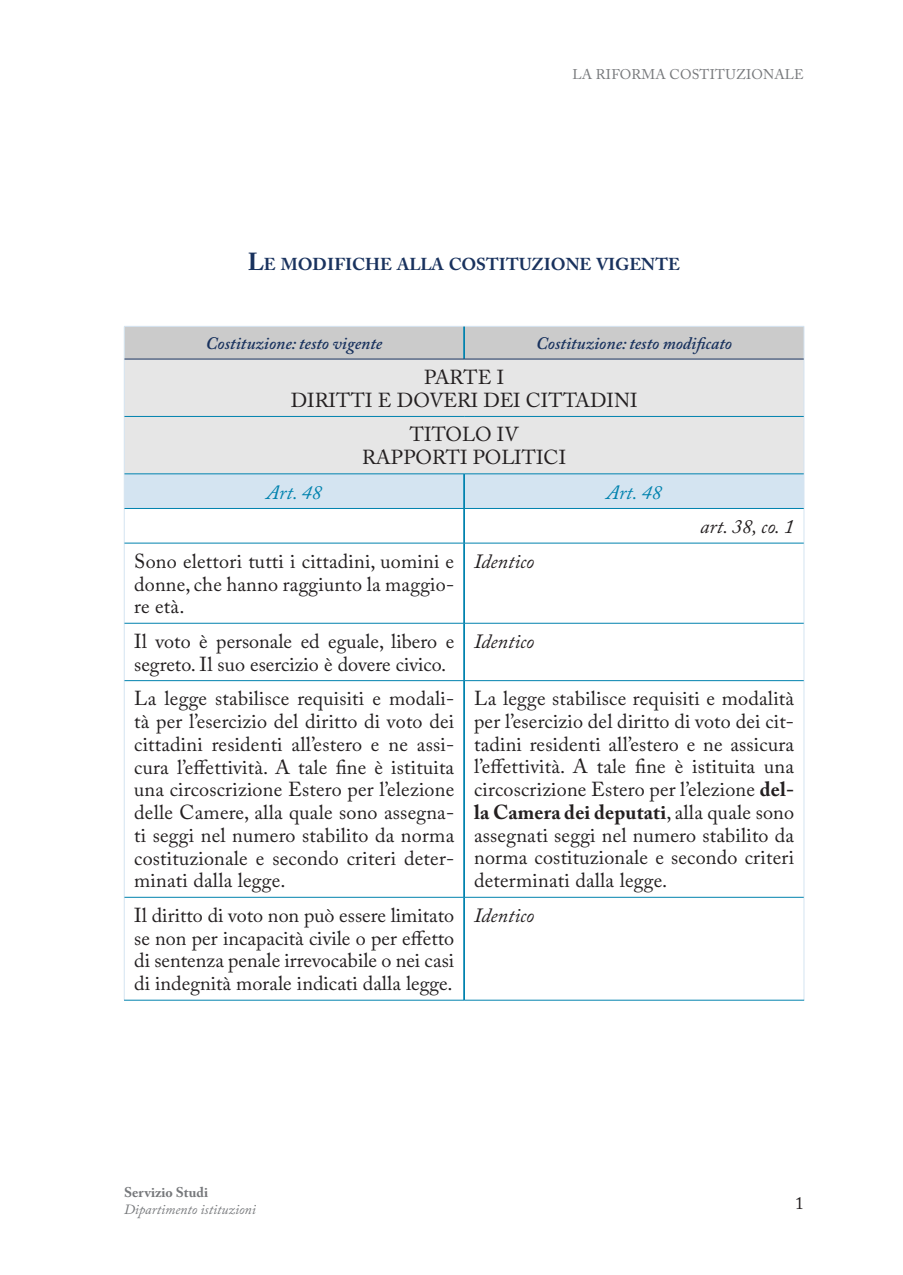
<style>
.page{position:relative;width:903px;height:1275px;background:#fff}
.page>*{position:absolute;margin:0;border:0;box-sizing:border-box;transform-origin:0 0}
.Testo_a_fronte{font:20.12px/22.8px "Adobe Caslon Pro";letter-spacing:.01em;color:#231f20;text-align:justify}
.Testo_a_fronte-2{font:italic 20.12px "Adobe Caslon Pro";color:#231f20}
.Titoli_testo_a_front{font:italic 20.12px "Adobe Caslon Pro";letter-spacing:.01em;color:#0082ae}
.Riferimento_DDL{font:italic 20.12px "Adobe Caslon Pro";color:#231f20}
.Titoli_testo_a_front-2{font:italic 600 17.5px "Adobe Caslon Pro";color:#19325e}
.t1{font:17.5px "Adobe Caslon Pro";color:#231f20}
.Titolo_1{font:700 17.15px "Adobe Caslon Pro";color:#19325e}
.t2{font:14px "Adobe Caslon Pro";letter-spacing:.015em;color:#76787b}
.t3{font:italic 14px "Adobe Caslon Pro";color:#76787b}
.t4{font:700 14px "Adobe Caslon Pro";color:#76787b}
.s1{font-size:24.5px}
.s2{font-weight:700}
</style>
<div class="page">
<div style="left:125px;top:327px;width:679px;height:32px;background:#cbcbcb"></div>
<div style="left:125px;top:360px;width:679px;height:114px;background:#e6e6e6"></div>
<div style="left:125px;top:475px;width:679px;height:33px;background:#d4e4f1"></div>
<hr style="left:124px;top:326px;width:340px;height:1px;background:#d4e4f1">
<hr style="left:124px;top:327px;width:1px;height:32px;background:#d4e4f1">
<hr style="left:464px;top:326px;width:340px;height:1px;background:#d4e4f1">
<hr style="left:804px;top:327px;width:1px;height:32px;background:#d4e4f1">
<hr style="left:124px;top:359px;width:1px;height:57px;background:#d4e4f1">
<hr style="left:804px;top:359px;width:1px;height:57px;background:#d4e4f1">
<hr style="left:124px;top:416px;width:1px;height:58px;background:#d4e4f1">
<hr style="left:804px;top:416px;width:1px;height:58px;background:#d4e4f1">
<hr style="left:124px;top:474px;width:1px;height:34px;background:#d4e4f1">
<hr style="left:804px;top:474px;width:1px;height:34px;background:#d4e4f1">
<hr style="left:124px;top:508px;width:1px;height:35px;background:#d4e4f1">
<hr style="left:804px;top:508px;width:1px;height:35px;background:#d4e4f1">
<hr style="left:124px;top:543px;width:1px;height:80px;background:#d4e4f1">
<hr style="left:804px;top:543px;width:1px;height:80px;background:#d4e4f1">
<hr style="left:124px;top:623px;width:1px;height:58px;background:#d4e4f1">
<hr style="left:804px;top:623px;width:1px;height:58px;background:#d4e4f1">
<hr style="left:124px;top:681px;width:1px;height:216px;background:#d4e4f1">
<hr style="left:804px;top:681px;width:1px;height:216px;background:#d4e4f1">
<hr style="left:124px;top:897px;width:1px;height:103px;background:#d4e4f1">
<hr style="left:804px;top:897px;width:1px;height:103px;background:#d4e4f1">
<hr style="left:463px;top:327px;width:2px;height:32px;background:#0082ae">
<hr style="left:463px;top:474px;width:2px;height:34px;background:#0082ae">
<hr style="left:463px;top:509px;width:2px;height:34px;background:#0082ae">
<hr style="left:463px;top:543px;width:2px;height:80px;background:#0082ae">
<hr style="left:463px;top:623px;width:2px;height:57px;background:#0082ae">
<hr style="left:463px;top:681px;width:2px;height:216px;background:#0082ae">
<hr style="left:463px;top:897px;width:2px;height:103px;background:#0082ae">
<hr style="left:124px;top:359px;width:340px;height:1px;background:#19325e">
<hr style="left:464px;top:359px;width:340px;height:1px;background:#19325e">
<hr style="left:124px;top:416px;width:340px;height:1px;background:#0082ae">
<hr style="left:464px;top:416px;width:340px;height:1px;background:#0082ae">
<hr style="left:124px;top:474px;width:340px;height:1px;background:#0082ae">
<hr style="left:464px;top:474px;width:340px;height:1px;background:#0082ae">
<hr style="left:124px;top:508px;width:340px;height:1px;background:#0082ae">
<hr style="left:464px;top:508px;width:340px;height:1px;background:#0082ae">
<hr style="left:124px;top:543px;width:340px;height:1px;background:#0082ae">
<hr style="left:464px;top:543px;width:340px;height:1px;background:#0082ae">
<hr style="left:124px;top:623px;width:340px;height:1px;background:#0082ae">
<hr style="left:464px;top:623px;width:340px;height:1px;background:#0082ae">
<hr style="left:124px;top:680px;width:340px;height:1px;background:#0082ae">
<hr style="left:464px;top:680px;width:340px;height:1px;background:#0082ae">
<hr style="left:124px;top:897px;width:340px;height:1px;background:#0082ae">
<hr style="left:464px;top:897px;width:340px;height:1px;background:#0082ae">
<hr style="left:124px;top:1000px;width:340px;height:1px;background:#0082ae">
<hr style="left:464px;top:1000px;width:340px;height:1px;background:#0082ae">
<p class="t2" style="left:572px;top:66px;width:233px">LA RIFORMA COSTITUZIONALE</p>
<p class="Titolo_1" style="left:248px;top:254px;width:434px"><span class="s1">L</span>E MODIFICHE ALLA COSTITUZIONE VIGENTE</p>
<p class="Titoli_testo_a_front-2" style="left:206px;top:333px;width:178px">Costituzione: testo vigente</p>
<p class="Titoli_testo_a_front-2" style="left:536px;top:333px;width:197px">Costituzione: testo modificato</p>
<p class="Testo_a_fronte" style="left:291px;top:365px;width:348px;text-align:center">PARTE I<br>DIRITTI E DOVERI DEI CITTADINI</p>
<p class="Testo_a_fronte" style="left:362px;top:423px;width:205px;text-align:center">TITOLO IV<br>RAPPORTI POLITICI</p>
<p class="Titoli_testo_a_front" style="left:266px;top:480px;width:57px">Art. 48</p>
<p class="Titoli_testo_a_front" style="left:606px;top:480px;width:57px">Art. 48</p>
<p class="Riferimento_DDL" style="left:700px;top:514px;width:95px">art. 38, co. 1</p>
<p class="Testo_a_fronte" style="left:134px;top:549px;width:321px">Sono elettori tutti i cittadini, uomini e donne, che hanno raggiunto la maggio&shy;re età.</p>
<p class="Testo_a_fronte-2" style="left:474px;top:549px;width:62px">Identico</p>
<p class="Testo_a_fronte" style="left:134px;top:630px;width:321px">Il voto è personale ed eguale, libero e segreto. Il suo esercizio è dovere civico.</p>
<p class="Testo_a_fronte-2" style="left:474px;top:629px;width:62px">Identico</p>
<p class="Testo_a_fronte" style="left:134px;top:687px;width:321px">La legge stabilisce requisiti e modali&shy;tà per l’esercizio del diritto di voto dei cittadini residenti all’estero e ne assi&shy;cura l’effettività. A tale fine è istituita una circoscrizione Estero per l’elezione delle Camere, alla quale sono assegna&shy;ti seggi nel numero stabilito da norma costituzionale e secondo criteri deter&shy;minati dalla legge.</p>
<p class="Testo_a_fronte" style="left:474px;top:687px;width:322px">La legge stabilisce requisiti e modalità per l’esercizio del diritto di voto dei cit&shy;tadini residenti all’estero e ne assicura l’effettività. A tale fine è istituita una circoscrizione Estero per l’elezione <span class="s2">del&shy;la Camera dei deputati</span>, alla quale sono assegnati seggi nel numero stabilito da norma costituzionale e secondo criteri determinati dalla legge.</p>
<p class="Testo_a_fronte" style="left:134px;top:903px;width:321px">Il diritto di voto non può essere limitato se non per incapacità civile o per effetto di sentenza penale irrevocabile o nei casi di indegnità morale indicati dalla legge.</p>
<p class="Testo_a_fronte-2" style="left:474px;top:903px;width:62px">Identico</p>
<p class="t4" style="left:124px;top:1184px;width:86px">Servizio Studi</p>
<p class="t3" style="left:124px;top:1201px;width:133px">Dipartimento istituzioni</p>
<p class="t1" style="left:795px;top:1192px;width:10px">1</p>
</div>
